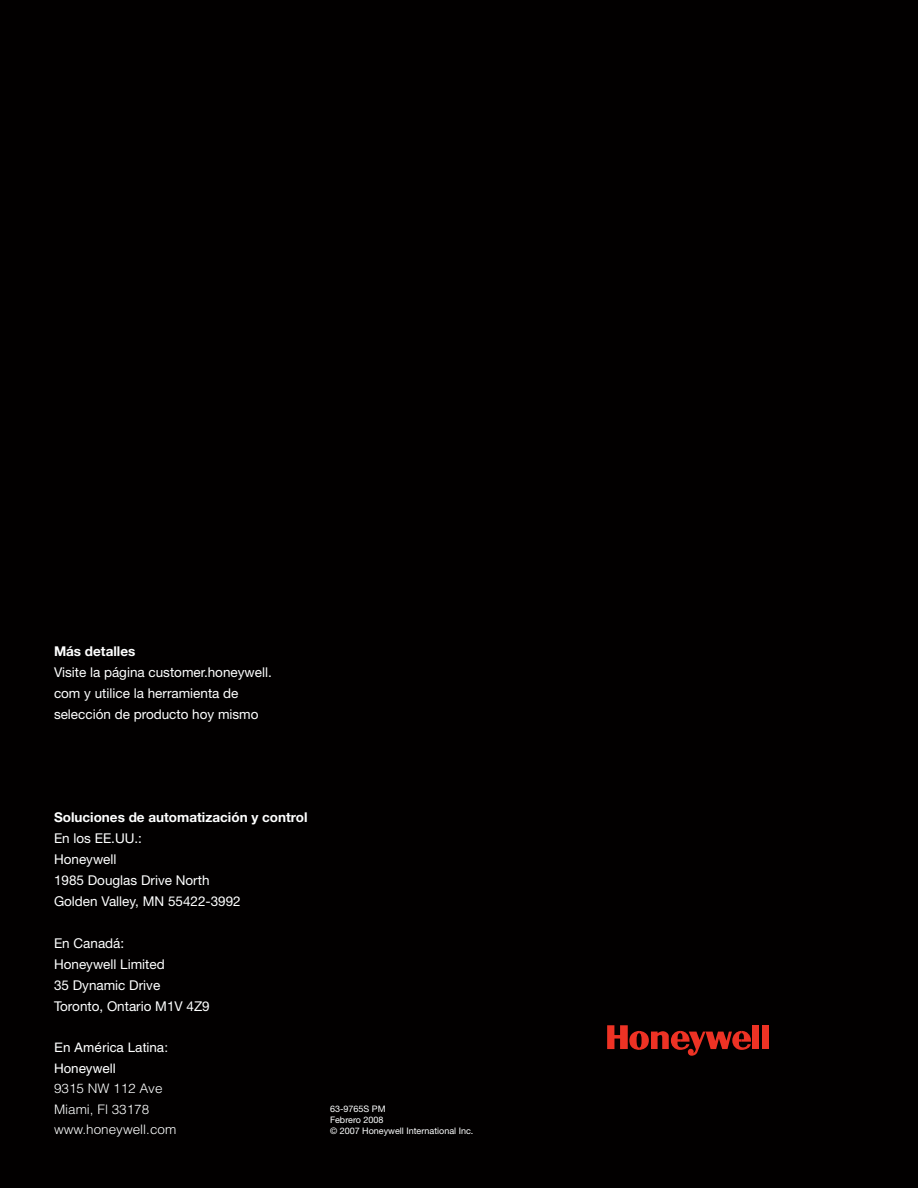
<style>
.page{position:relative;width:918px;height:1188px;background:#020000}
.page>*{position:absolute;margin:0;border:0;box-sizing:border-box;transform-origin:0 0}
.t1{font:13.5px/21px "Helvetica Neue";color:#fff}
.t2{font:700 13.5px "Helvetica Neue";color:#fff}
.t3{font:300 13.05px/20.4px "Helvetica";color:#fff}
.t4{font:13.05px/20.4px "Helvetica";color:#fff}
.t5{font:9px/10.8px "Helvetica Neue";color:#fff}
</style>
<div class="page">
<div style="left:753px;top:1025px;width:6px;height:24px;background:#ee3224"></div>
<div style="left:762px;top:1025px;width:6px;height:24px;background:#ee3224"></div>
<svg style="left:607px;top:1025px;width:144px;height:31px"></svg>
<p class="t2" style="left:54px;top:643px;width:83px">Más detalles</p>
<p class="t1" style="left:54px;top:662px;width:219px">Visite la página customer.honeywell. com y utilice la herramienta de selección de producto hoy mismo</p>
<p class="t2" style="left:54px;top:809px;width:255px">Soluciones de automatización y control</p>
<p class="t1" style="left:54px;top:828px;width:188px">En los EE.UU.:<br>Honeywell<br>1985 Douglas Drive North<br>Golden Valley, MN 55422-3992</p>
<p class="t1" style="left:54px;top:933px;width:157px">En Canadá:<br>Honeywell Limited<br>35 Dynamic Drive<br>Toronto, Ontario M1V 4Z9</p>
<p class="t4" style="left:54px;top:1038px;width:116px">En América Latina:<br>Honeywell</p>
<p class="t3" style="left:54px;top:1078px;width:124px">9315 NW 112 Ave<br>Miami, Fl 33178 www.honeywell.com</p>
<p class="t5" style="left:330px;top:1103px;width:145px">63-9765S PM<br>Febrero 2008<br>© 2007 Honeywell International Inc.</p>
</div>
